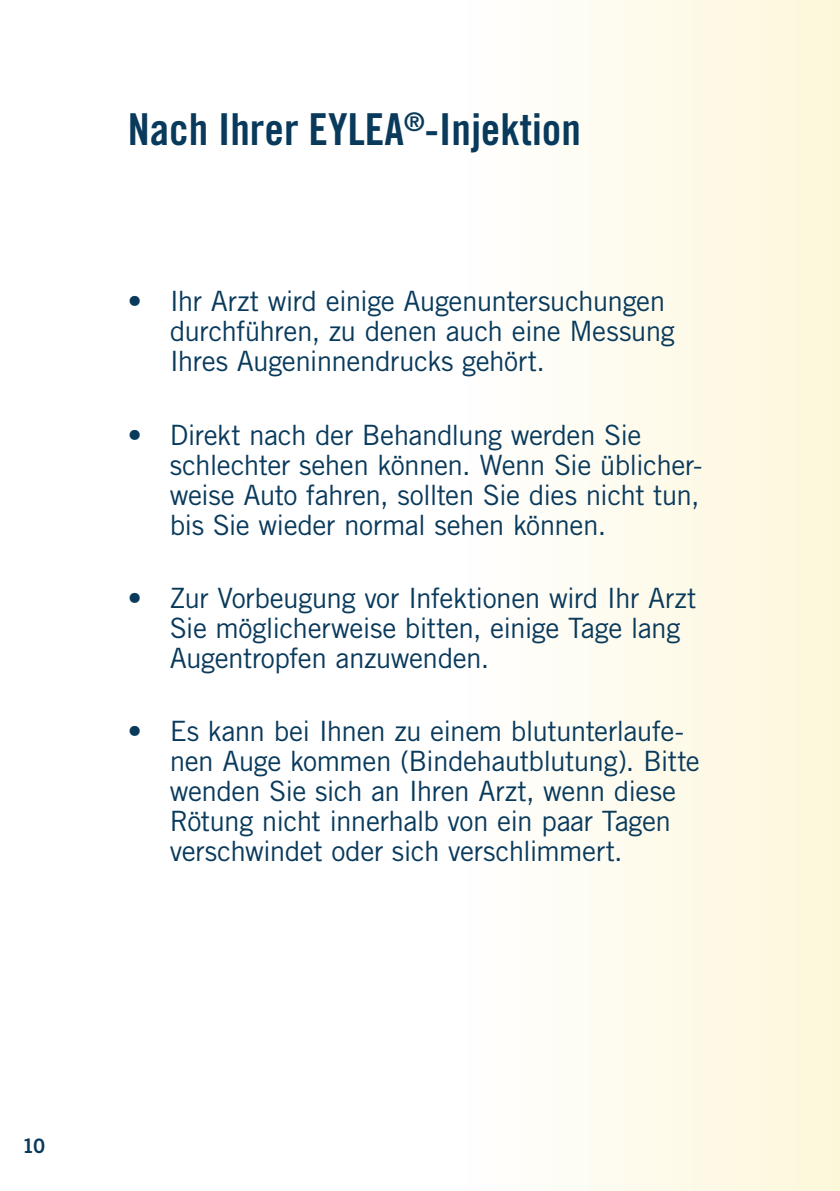
<style>
.page{position:relative;width:840px;height:1191px;background:#fff}
.page>*{position:absolute;margin:0;border:0;box-sizing:border-box;transform-origin:0 0}
.t1{font:44px "Trade Gothic LT Std Bd Cn 20";color:#093a5c}
.t2{font:28px/30px "Trade Gothic LT Std";letter-spacing:-.02em;color:#093a5c}
.t3{font:19.8px "Trade Gothic LT Std Bd 2";color:#093a5c}
</style>
<div class="page">
<div style="left:0;top:0;width:839px;height:1191px;background:linear-gradient(to right,#fff,#fdf9e5)"></div>
<h1 class="t1" style="left:128px;top:104px;width:454px">Nach Ihrer EYLEA<sup>®</sup>-Injektion</h1>
<p class="t2" style="left:170px;top:289px;width:506px;text-indent:-42px">• Ihr Arzt wird einige Augenuntersuchungen durchführen, zu denen auch eine Messung<br>Ihres Augeninnendrucks gehört.</p>
<p class="t2" style="left:170px;top:422px;width:533px;text-indent:-42px">• Direkt nach der Behandlung werden Sie schlechter sehen können. Wenn Sie üblicher&shy;weise Auto fahren, sollten Sie dies nicht tun, bis Sie wieder normal sehen können.</p>
<p class="t2" style="left:170px;top:585px;width:528px;text-indent:-42px">• Zur Vorbeugung vor Infektionen wird Ihr Arzt<br>Sie möglicherweise bitten, einige Tage lang<br>Augentropfen anzuwenden.</p>
<p class="t2" style="left:170px;top:719px;width:531px;text-indent:-42px">• Es kann bei Ihnen zu einem blutunterlaufe&shy;nen Auge kommen (Bindehautblutung). Bitte wenden Sie sich an Ihren Arzt, wenn diese Rötung nicht innerhalb von ein paar Tagen verschwindet oder sich verschlimmert.</p>
<p class="t3" style="left:22px;top:1139px;width:25px">10</p>
</div>
